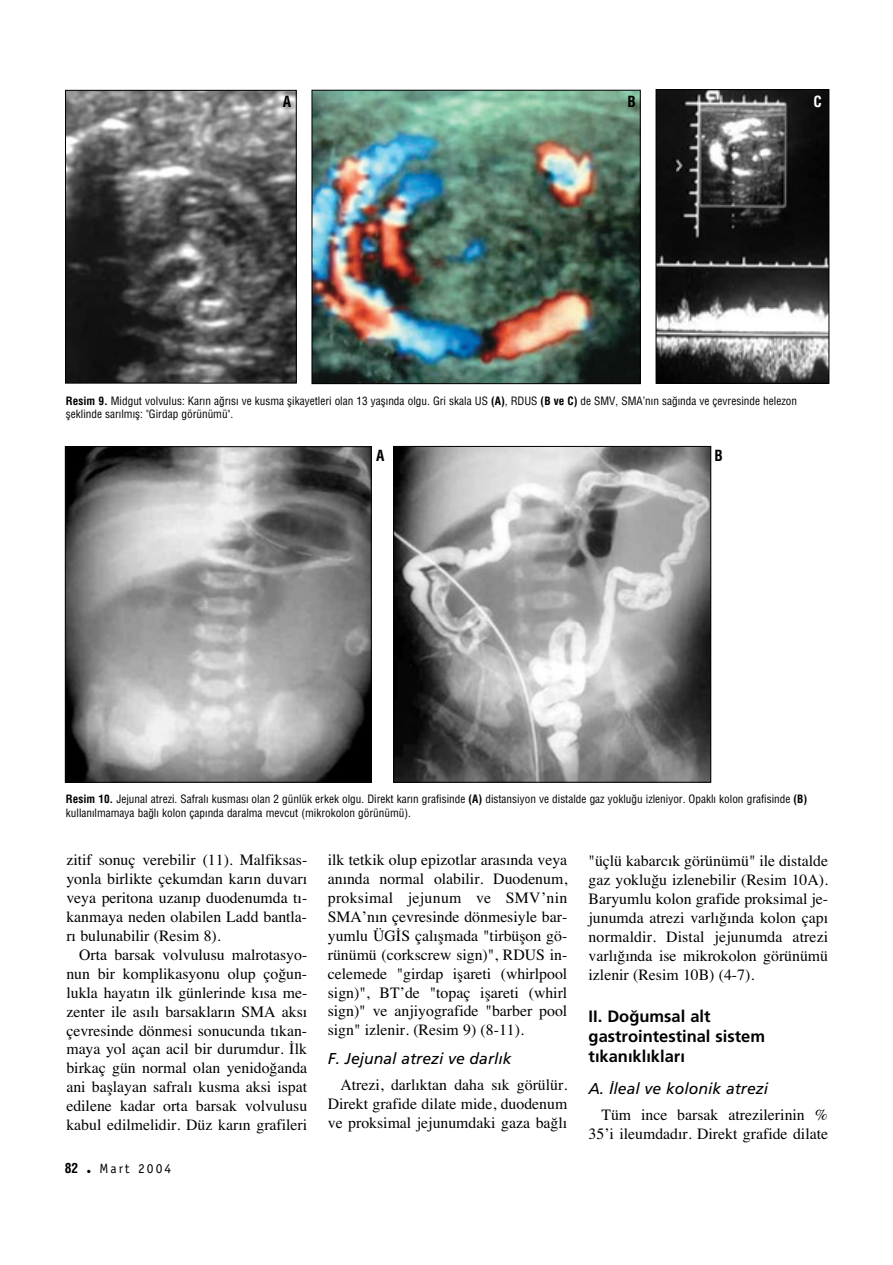
<style>
.page{position:relative;width:893px;height:1265px;background:#fff}
.page>*{position:absolute;margin:0;border:0;box-sizing:border-box;transform-origin:0 0}
.t1{font:700 16.5px/20px "Frutiger";color:#000}
.t2{font:15.75px/18.9px "Times TR Plain";color:#000;text-align:justify}
.t3{font:italic 15.75px "Frutiger";color:#000}
.t4{font:700 15px "Helvetica Cond";color:#000}
.t5{font:700 15px "Helvetica Cond";color:#fff}
.t6{font:13.5px "Officina Sans";letter-spacing:.15em;color:#000}
.t7{font:700 13.5px "Helvetica Cond";color:#000}
.t8{font:11.25px/13.5px "Helvetica Cond";color:#000}
.s1{font-weight:700}
</style>
<div class="page">
<img style="left:67px;top:92px;width:227px;height:289px">
<div style="left:65px;top:90px;width:231px;height:293px;border:1px solid #000"></div>
<img style="left:314px;top:92px;width:324px;height:290px">
<div style="left:312px;top:90px;width:328px;height:294px;border:1px solid #000"></div>
<img style="left:67px;top:448px;width:302px;height:332px">
<div style="left:65px;top:446px;width:306px;height:336px;border:1px solid #000"></div>
<img style="left:395px;top:448px;width:314px;height:332px">
<div style="left:393px;top:446px;width:318px;height:336px;border:1px solid #000"></div>
<img style="left:657px;top:91px;width:170px;height:290px">
<div style="left:655px;top:89px;width:174px;height:294px;border:1px solid #000"></div>
<p class="t4" style="left:283px;top:95px;width:10px">A</p>
<p class="t4" style="left:627px;top:95px;width:10px">B</p>
<p class="t5" style="left:813px;top:96px;width:10px">C</p>
<p class="t8" style="left:66px;top:394px;width:732px"><span class="s1">Resim 9.</span> Midgut volvulus: Kar›n a¤r›s› ve kusma flikayetleri olan 13 yafl›nda olgu. Gri skala US <span class="s1">(A)</span>, RDUS <span class="s1">(B ve C)</span> de SMV, SMA’n›n sa¤›nda ve çevresinde helezon fleklinde sar›lm›fl: "Girdap görünümü".</p>
<p class="t4" style="left:376px;top:450px;width:10px">A</p>
<p class="t4" style="left:714px;top:449px;width:10px">B</p>
<p class="t8" style="left:66px;top:793px;width:742px"><span class="s1">Resim 10.</span> Jejunal atrezi. Safral› kusmas› olan 2 günlük erkek olgu. Direkt kar›n grafisinde <span class="s1">(A)</span> distansiyon ve distalde gaz yoklu¤u izleniyor. Opakl› kolon grafisinde <span class="s1">(B) </span>kullan›lmamaya ba¤l› kolon çap›nda daralma mevcut (mikrokolon görünümü).</p>
<p class="t2" style="left:66px;top:852px;width:242px">zitif sonuç verebilir (11). Malfiksas&shy;yonla birlikte çekumdan kar›n duvar› veya peritona uzan›p duodenumda t›- kanmaya neden olabilen Ladd bantla&shy;r› bulunabilir (Resim 8).</p>
<p class="t2" style="left:66px;top:946px;width:242px;text-indent:13px">Orta barsak volvulusu malrotasyo&shy;nun bir komplikasyonu olup çoğun&shy;lukla hayat›n ilk günlerinde k›sa me&shy;zenter ile as›l› barsaklar›n SMA aks› çevresinde dönmesi sonucunda t›kan&shy;maya yol açan acil bir durumdur. İlk birkaç gün normal olan yenidoğanda ani başlayan safral› kusma aksi ispat edilene kadar orta barsak volvulusu kabul edilmelidir. Düz kar›n grafileri</p>
<p class="t7" style="left:65px;top:1162px;width:15px">82</p>
<p class="t6" style="left:87px;top:1163px;width:86px">● Mart 2004</p>
<p class="t2" style="left:328px;top:852px;width:241px">ilk tetkik olup epizotlar aras›nda veya an›nda normal olabilir. Duodenum, proksimal jejunum ve SMV’nin SMA’n›n çevresinde dönmesiyle bar&shy;yumlu ÜGİS çal›şmada "tirbüşon gö&shy;rünümü (corkscrew sign)", RDUS in&shy;celemede "girdap işareti (whirlpool sign)", BT’de "topaç işareti (whirl sign)" ve anjiyografide "barber pool sign" izlenir. (Resim 9) (8-11).</p>
<p class="t3" style="left:328px;top:1052px;width:185px">F. Jejunal atrezi ve darl›k</p>
<p class="t2" style="left:328px;top:1077px;width:241px;text-indent:13px">Atrezi, darl›ktan daha s›k görülür.<br>Direkt grafide dilate mide, duodenum ve proksimal jejunumdaki gaza bağl›</p>
<p class="t2" style="left:588px;top:853px;width:241px">"üçlü kabarc›k görünümü" ile distalde gaz yokluğu izlenebilir (Resim 10A).<br>Baryumlu kolon grafide proksimal je&shy;junumda atrezi varl›ğ›nda kolon çap› normaldir. Distal jejunumda atrezi varl›ğ›nda ise mikrokolon görünümü izlenir (Resim 10B) (4-7).</p>
<p class="t1" style="left:588px;top:1007px;width:178px">II. Do¤umsal alt gastrointestinal sistem t›kan›kl›klar›</p>
<p class="t3" style="left:588px;top:1081px;width:181px">A. ‹leal ve kolonik atrezi</p>
<p class="t2" style="left:588px;top:1106px;width:241px;text-align:right">Tüm ince barsak atrezilerinin %<br>35’i ileumdad›r. Direkt grafide dilate</p>
</div>
